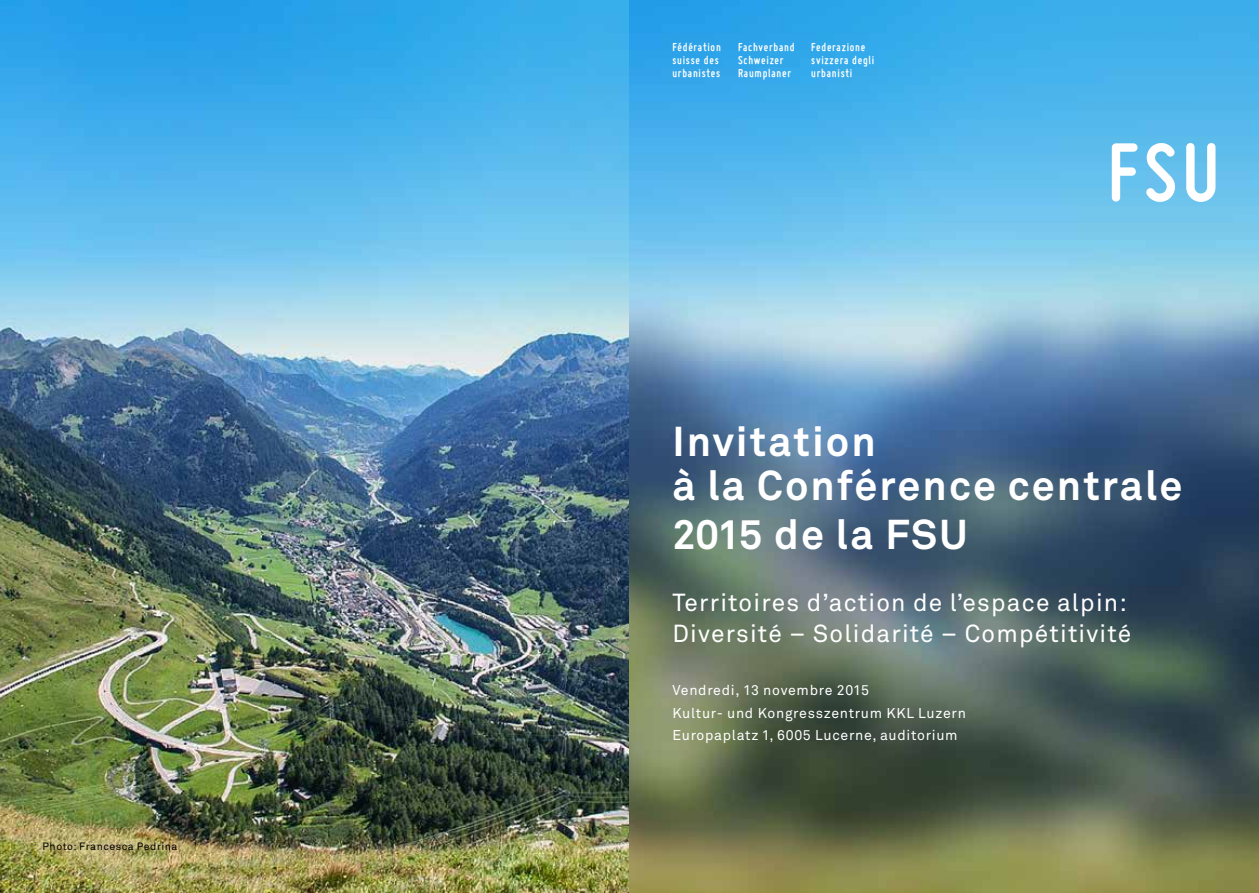
<style>
.page{position:relative;width:1259px;height:893px;background:#fff}
.page>*{position:absolute;margin:0;border:0;box-sizing:border-box;transform-origin:0 0}
.t1{font:700 41.25px/43.5px "Akkurat";letter-spacing:.05em;color:#fff}
.t2{font:24.45px/31px "Akkurat";letter-spacing:.05em;color:#fff}
.t3{font:14.1px/22.2px "Akkurat";letter-spacing:.05em;color:#fff}
.t4{font:700 12.3px/13px "Miso";letter-spacing:.06em;color:#fff}
.t5{font:10.5px "Akkurat";letter-spacing:.05em;color:#000}
</style>
<div class="page">
<img style="left:0;top:0;width:1259px;height:893px">
<svg style="left:1111px;top:142px;width:104px;height:60px"></svg>
<p class="t5" style="left:43px;top:840px;width:136px">Photo: Francesca Pedrina</p>
<p class="t4" style="left:672px;top:40px;width:50px">Fédération suisse des urbanistes</p>
<p class="t4" style="left:738px;top:40px;width:58px">Fachverband<br>Schweizer<br>Raumplaner</p>
<p class="t4" style="left:811px;top:40px;width:64px">Federazione svizzera degli urbanisti</p>
<h1 class="t1" style="left:672px;top:419px;width:511px">Invitation<br>à la Conférence centrale</h1>
<h1 class="t1" style="left:672px;top:512px;width:297px">2015 de la FSU</h1>
<h2 class="t2" style="left:672px;top:586px;width:460px">Territoires d’action de l’espace alpin:<br>Diversité – Solidarité – Compétitivité</h2>
<p class="t3" style="left:672px;top:679px;width:295px">Vendredi, 13 novembre 2015<br>Kultur- und Kongresszentrum KKL Luzern<br>Europaplatz 1, 6005 Lucerne, auditorium</p>
</div>
